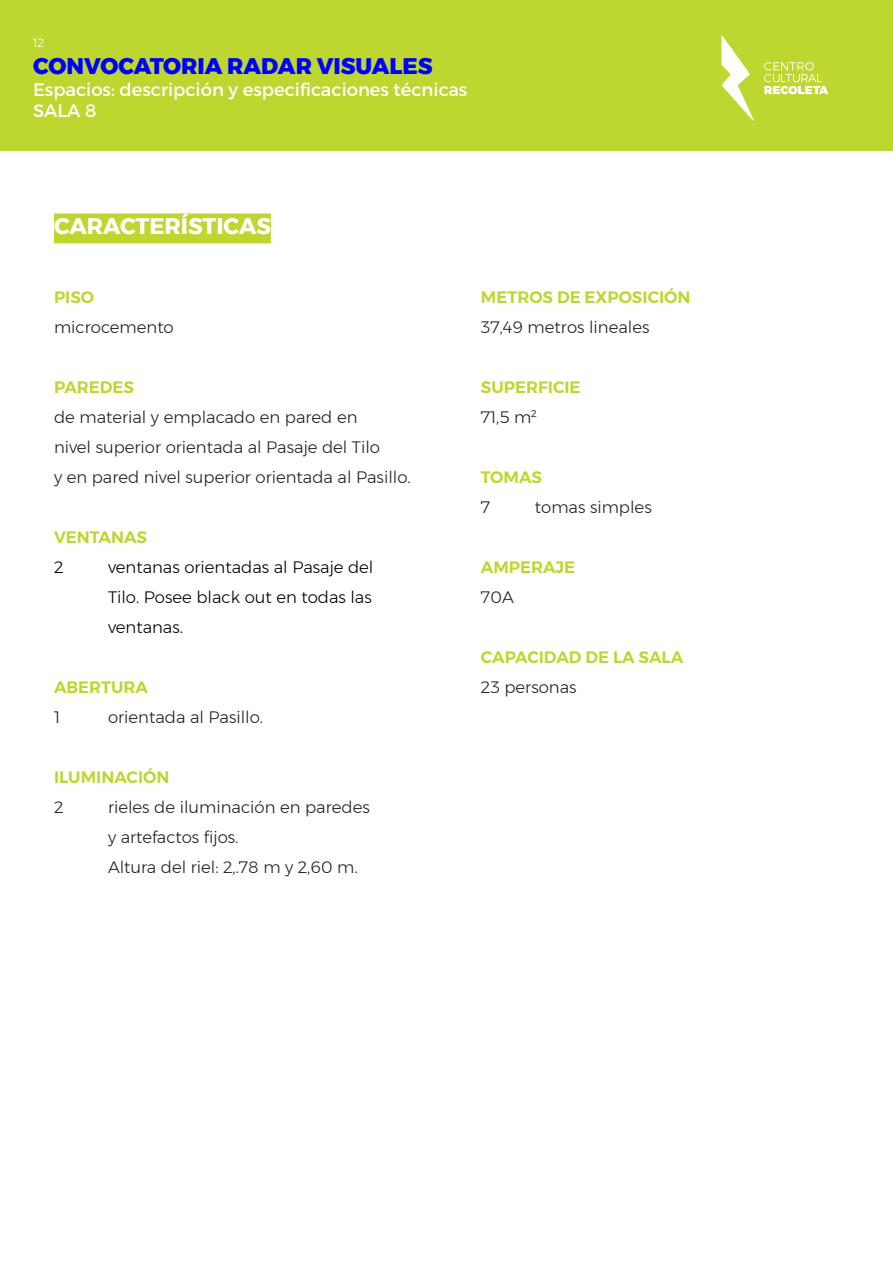
<style>
.page{position:relative;width:893px;height:1263px;background:#fff}
.page>*{position:absolute;margin:0;border:0;box-sizing:border-box;transform-origin:0 0}
.t1{font:800 22.5px "Montserrat";color:#0001fc}
.Fecha{font:700 22.5px "Montserrat";color:#fff}
.t2{font:18px "Montserrat";color:#fff}
.t3{font:300 16.5px "Montserrat";color:#231f20}
.t4{font:600 16.5px "Montserrat";color:#bed630}
.t5{font:300 16.5px "Montserrat";color:#000}
.t6{font:600 16.5px "Montserrat";color:#bfd630}
.t7{font:300 12px "Montserrat";color:#fff}
</style>
<div class="page">
<div style="left:0;top:0;width:893px;height:151px;background:#bed630"></div>
<svg style="left:721px;top:35px;width:33px;height:86px"></svg>
<svg style="left:764px;top:62px;width:64px;height:32px"></svg>
<div style="left:54px;top:213px;width:217px;height:30px;background:#bfd630"></div>
<p class="t7" style="left:33px;top:34px;width:13px">12</p>
<p class="t1" style="left:33px;top:48px;width:401px">CONVOCATORIA RADAR VISUALES</p>
<p class="t2" style="left:33px;top:78px;width:436px">Espacios: descripción y especificaciones técnicas</p>
<p class="t2" style="left:33px;top:100px;width:65px">SALA 8</p>
<p class="Fecha" style="left:54px;top:208px;width:218px">CARACTERÍSTICAS</p>
<p class="t6" style="left:54px;top:284px;width:42px">PISO</p>
<p class="t3" style="left:54px;top:314px;width:121px">microcemento</p>
<p class="t4" style="left:54px;top:374px;width:82px">PAREDES</p>
<p class="t3" style="left:54px;top:404px;width:305px">de material y emplacado en pared en</p>
<p class="t3" style="left:54px;top:434px;width:328px">nivel superior orientada al Pasaje del Tilo</p>
<p class="t3" style="left:54px;top:464px;width:358px">y en pared nivel superior orientada al Pasillo.</p>
<p class="t4" style="left:54px;top:524px;width:95px">VENTANAS</p>
<p class="t5" style="left:54px;top:554px;width:11px">2</p>
<p class="t5" style="left:108px;top:554px;width:267px">ventanas orientadas al Pasaje del</p>
<p class="t5" style="left:108px;top:584px;width:265px">Tilo. Posee black out en todas las</p>
<p class="t5" style="left:108px;top:614px;width:77px">ventanas.</p>
<p class="t4" style="left:54px;top:674px;width:96px">ABERTURA</p>
<p class="t3" style="left:54px;top:704px;width:7px">1</p>
<p class="t3" style="left:108px;top:704px;width:157px">orientada al Pasillo.</p>
<p class="t4" style="left:54px;top:764px;width:117px">ILUMINACIÓN</p>
<p class="t3" style="left:54px;top:794px;width:11px">2</p>
<p class="t3" style="left:108px;top:794px;width:263px">rieles de iluminación en paredes</p>
<p class="t3" style="left:108px;top:824px;width:132px">y artefactos fijos.</p>
<p class="t3" style="left:108px;top:854px;width:251px">Altura del riel: 2,.78 m y 2,60 m.</p>
<p class="t4" style="left:481px;top:284px;width:211px">METROS DE EXPOSICIÓN</p>
<p class="t3" style="left:481px;top:314px;width:170px">37,49 metros lineales</p>
<p class="t4" style="left:481px;top:374px;width:101px">SUPERFICIE</p>
<p class="t3" style="left:481px;top:404px;width:57px">71,5 m²</p>
<p class="t4" style="left:481px;top:464px;width:63px">TOMAS</p>
<p class="t3" style="left:481px;top:494px;width:11px">7</p>
<p class="t3" style="left:535px;top:494px;width:118px">tomas simples</p>
<p class="t4" style="left:481px;top:554px;width:96px">AMPERAJE</p>
<p class="t3" style="left:481px;top:584px;width:34px">70A</p>
<p class="t4" style="left:481px;top:644px;width:204px">CAPACIDAD DE LA SALA</p>
<p class="t3" style="left:481px;top:674px;width:97px">23 personas</p>
</div>
